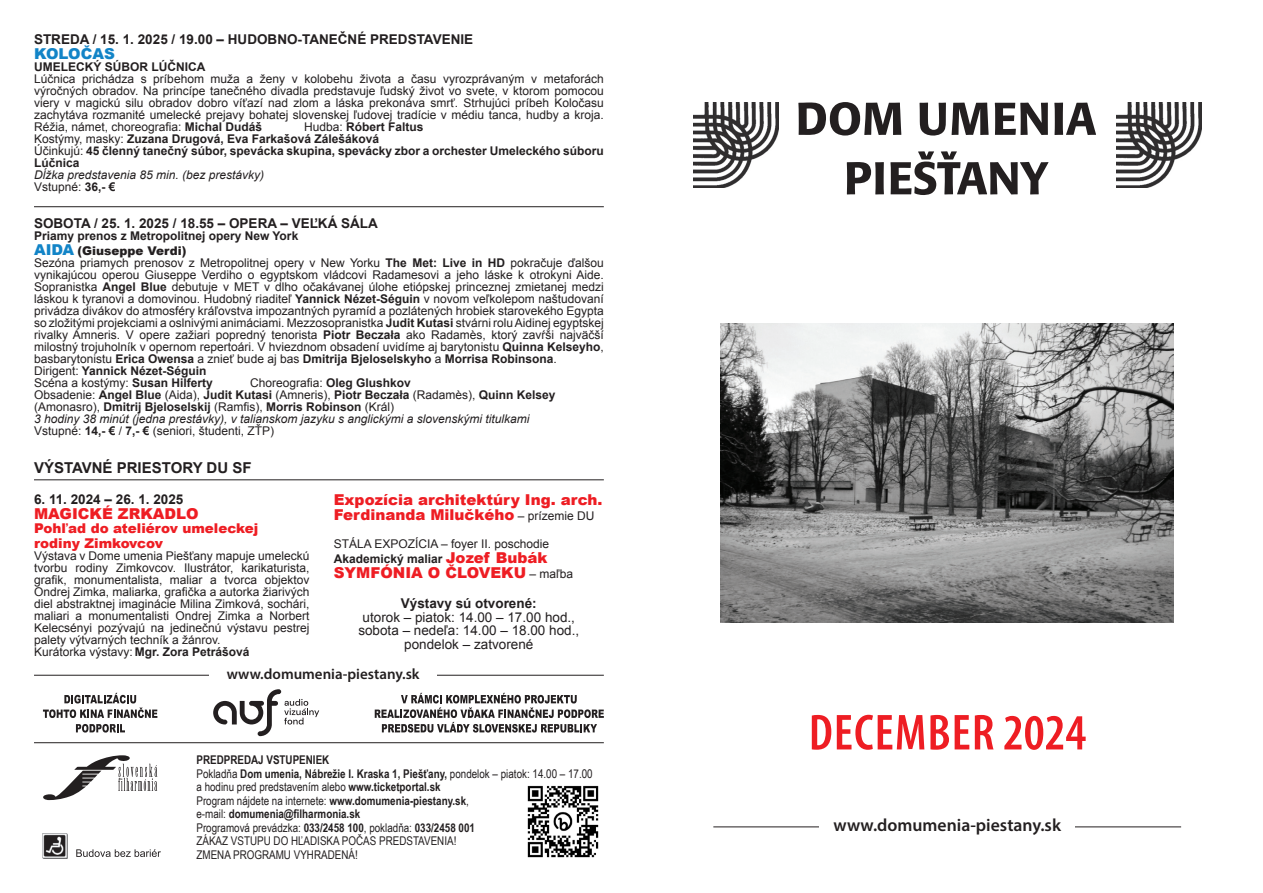
<style>
.page{position:relative;width:1263px;height:893px;background:#fff}
.page>*{position:absolute;margin:0;border:0;box-sizing:border-box;transform-origin:0 0}
.t1{font:600 condensed 51px "Myriad Pro";letter-spacing:.02em;color:#ee1d23}
.t2{font:600 17.7px "Myriad Pro";color:#231f20}
.t3{font:900 15px/15px "Arial";color:#ee1d23}
.t4{font:600 15px "Myriad Pro";color:#231f20}
.t5{font:700 15px "Arial";color:#231f20}
.t6{font:900 15px "Arial";color:#1284c7}
.datum{font:700 13.5px "Arial";color:#231f20}
.t7{font:13.5px "Arial";color:#231f20}
.t8{font:900 13.5px/15px "Arial";color:#ee1d23}
.t9{font:12px/12px "Arial";color:#231f20;text-align:justify}
.t10{font:700 12px/12px "Arial";color:#231f20}
.t11{font:12px/13.5px "Arial Narrow";color:#231f20}
.t12{font:italic 12px "Arial";color:#231f20}
.t13{font:700 12px "Arial Narrow";color:#231f20}
.t14{font:900 12px "Arial";color:#231f20}
.s1{font-weight:700}
.s2{font-weight:400}
.s3{font-size:15px;color:#1284c7}
.s4{font-weight:400;font-size:12px;color:#231f20}
.s5{font-weight:900;font-size:15px;color:#ee1d23}
</style>
<div class="page">
<img style="left:693px;top:102px;width:85px;height:85px">
<img style="left:1116px;top:102px;width:85px;height:85px">
<svg style="left:798px;top:102px;width:103px;height:34px"></svg>
<svg style="left:919px;top:103px;width:70px;height:33px"></svg>
<svg style="left:995px;top:103px;width:53px;height:32px"></svg>
<svg style="left:1054px;top:103px;width:42px;height:32px"></svg>
<svg style="left:847px;top:162px;width:37px;height:32px"></svg>
<svg style="left:890px;top:151px;width:158px;height:44px"></svg>
<hr style="left:713px;top:827px;width:468px;height:1px;background:#231f20">
<div style="left:820px;top:813px;width:255px;height:24px;background:#fff"></div>
<svg style="left:43px;top:693px;width:114px;height:25px"></svg>
<svg style="left:76px;top:724px;width:49px;height:9px"></svg>
<svg style="left:375px;top:693px;width:229px;height:40px"></svg>
<img style="left:43px;top:833px;width:25px;height:25px">
<svg style="left:76px;top:849px;width:85px;height:8px"></svg>
<svg style="left:43px;top:755px;width:114px;height:45px"></svg>
<hr style="left:34px;top:742px;width:570px;height:1px;background:#231f20">
<hr style="left:34px;top:675px;width:570px;height:1px;background:#231f20">
<div style="left:209px;top:657px;width:228px;height:34px;background:#fff"></div>
<img style="left:527px;top:785px;width:72px;height:73px">
<hr style="left:34px;top:206px;width:570px;height:1px;background:#231f20">
<hr style="left:34px;top:479px;width:570px;height:1px;background:#231f20">
<svg style="left:213px;top:689px;width:106px;height:47px"></svg>
<img style="left:721px;top:323px;width:453px;height:300px">
<p class="datum" style="left:34px;top:30px;width:441px">STREDA / 15. 1. 2025 / 19.00 – HUDOBNO-TANEČNÉ PREDSTAVENIE</p>
<p class="t6" style="left:34px;top:43px;width:82px">KOLOČAS</p>
<p class="t10" style="left:34px;top:61px;width:173px">UMELECKÝ SÚBOR LÚČNICA</p>
<p class="t9" style="left:34px;top:73px;width:571px">Lúčnica prichádza s príbehom muža a ženy v kolobehu života a času vyrozprávaným v metaforách výročných obradov. Na princípe tanečného divadla predstavuje ľudský život vo svete, v ktorom pomocou viery v magickú silu obradov dobro víťazí nad zlom a láska prekonáva smrť. Strhujúci príbeh Koločasu zachytáva rozmanité umelecké prejavy bohatej slovenskej ľudovej tradície v médiu tanca, hudby a kroja.<br>Réžia, námet, choreografia: <span class="s1">Michal Dudáš</span></p>
<p class="t10" style="left:304px;top:121px;width:121px"><span class="s2">Hudba:</span> Róbert Faltus</p>
<p class="t10" style="left:34px;top:133px;width:347px"><span class="s2">Kostýmy, masky:</span> Zuzana Drugová, Eva Farkašová Zálešáková</p>
<p class="t10" style="left:34px;top:145px;width:571px"><span class="s2">Účinkujú:</span> 45 členný tanečný súbor, spevácka skupina, spevácky zbor a orchester Umeleckého súboru<br>Lúčnica</p>
<p class="t12" style="left:34px;top:167px;width:232px">Dĺžka predstavenia 85 min. (bez prestávky)</p>
<p class="t9" style="left:34px;top:181px;width:83px">Vstupné: <span class="s1">36,- €</span></p>
<p class="datum" style="left:34px;top:215px;width:345px">SOBOTA / 25. 1. 2025 / 18.55 – OPERA – VEĽKÁ SÁLA</p>
<p class="t10" style="left:34px;top:231px;width:266px">Priamy prenos z Metropolitnej opery New York</p>
<p class="t14" style="left:34px;top:242px;width:154px"><span class="s3">AIDA</span> (Giuseppe Verdi)</p>
<p class="t9" style="left:34px;top:257px;width:571px">Sezóna priamych prenosov z Metropolitnej opery v New Yorku <span class="s1">The Met: Live in HD</span> pokračuje ďalšou vynikajúcou operou Giuseppe Verdiho o egyptskom vládcovi Radamesovi a jeho láske k otrokyni Aide.<br>Sopranistka <span class="s1">Angel Blue</span> debutuje v MET v dlho očakávanej úlohe etiópskej princeznej zmietanej medzi láskou k tyranovi a domovinou. Hudobný riaditeľ <span class="s1">Yannick Nézet-Séguin</span> v novom veľkolepom naštudovaní privádza divákov do atmosféry kráľovstva impozantných pyramíd a pozlátených hrobiek starovekého Egypta so zložitými projekciami a oslnivými animáciami. Mezzosopranistka <span class="s1">Judit Kutasi</span> stvárni rolu Aidinej egyptskej rivalky Amneris. V opere zažiari popredný tenorista <span class="s1">Piotr Beczała</span> ako Radamès, ktorý zavŕši najväčší milostný trojuholník v opernom repertoári. V hviezdnom obsadení uvidíme aj barytonistu <span class="s1">Quinna Kelseyho</span>, basbarytonistu <span class="s1">Erica Owensa</span> a znieť bude aj bas <span class="s1">Dmitrija Bjeloselskyho</span> a <span class="s1">Morrisa Robinsona</span>.</p>
<p class="t10" style="left:34px;top:366px;width:174px"><span class="s2">Dirigent:</span> Yannick Nézet-Séguin</p>
<p class="t9" style="left:34px;top:377px;width:180px">Scéna a kostýmy: <span class="s1">Susan Hilferty</span></p>
<p class="t9" style="left:250px;top:377px;width:162px">Choreografia: <span class="s1">Oleg Glushkov</span></p>
<p class="t10" style="left:34px;top:390px;width:523px"><span class="s2">Obsadenie:</span> Angel Blue <span class="s2">(Aida),</span> Judit Kutasi <span class="s2">(Amneris),</span> Piotr Beczała <span class="s2">(Radamès),</span> Quinn Kelsey <span class="s2">(Amonasro),</span> Dmitrij Bjeloselskij <span class="s2">(Ramfis),</span> Morris Robinson <span class="s2">(Král)</span></p>
<p class="t12" style="left:34px;top:411px;width:497px">3 hodiny 38 minút (jedna prestávky), v talianskom jazyku s anglickými a slovenskými titulkami</p>
<p class="t9" style="left:34px;top:425px;width:242px">Vstupné: <span class="s1">14,- €</span> / <span class="s1">7,- €</span> (seniori, študenti, ZŤP)</p>
<p class="t5" style="left:34px;top:458px;width:219px">VÝSTAVNÉ PRIESTORY DU SF</p>
<p class="datum" style="left:34px;top:490px;width:151px">6. 11. 2024 – 26. 1. 2025</p>
<p class="t3" style="left:34px;top:506px;width:166px">MAGICKÉ ZRKADLO</p>
<p class="t8" style="left:34px;top:520px;width:226px">Pohľad do ateliérov umeleckej rodiny Zimkovcov</p>
<p class="t9" style="left:34px;top:550px;width:277px">Výstava v Dome umenia Piešťany mapuje umeleckú tvorbu rodiny Zimkovcov. Ilustrátor, karikaturista, grafik, monumentalista, maliar a tvorca objektov Ondrej Zimka, maliarka, grafička a autorka žiarivých diel abstraktnej imaginácie Milina Zimková, sochári, maliari a monumentalisti Ondrej Zimka a Norbert Kelecsényi pozývajú na jedinečnú výstavu pestrej palety výtvarných techník a žánrov.</p>
<p class="t9" style="left:34px;top:646px;width:217px">Kurátorka výstavy: <span class="s1">Mgr. Zora Petrášová</span></p>
<p class="t3" style="left:334px;top:492px;width:270px">Expozícia architektúry Ing. arch.<br>Ferdinanda Milučkého <span class="s4">– prízemie DU</span></p>
<p class="t9" style="left:334px;top:538px;width:217px">STÁLA EXPOZÍCIA – foyer II. poschodie</p>
<p class="t10" style="left:334px;top:553px;width:215px">Akademický maliar <span class="s5">Jozef Bubák</span></p>
<p class="t3" style="left:334px;top:565px;width:241px">SYMFÓNIA O ČLOVEKU <span class="s4">– maľba</span></p>
<p class="datum" style="left:401px;top:594px;width:137px">Výstavy sú otvorené:</p>
<p class="t7" style="left:363px;top:608px;width:214px">utorok – piatok: 14.00 – 17.00 hod.,</p>
<p class="t7" style="left:358px;top:621px;width:222px">sobota – nedeľa: 14.00 – 18.00 hod.,</p>
<p class="t7" style="left:404px;top:635px;width:131px">pondelok – zatvorené</p>
<p class="t4" style="left:227px;top:665px;width:194px">www.domumenia-piestany.sk</p>
<p class="t13" style="left:196px;top:751px;width:134px">PREDPREDAJ VSTUPENIEK</p>
<p class="t11" style="left:196px;top:766px;width:398px">Pokladňa <span class="s1">Dom umenia, Nábrežie I. Kraska 1, Piešťany,</span> pondelok – piatok: 14.00 – 17.00 a hodinu pred predstavením alebo <span class="s1">www.ticketportal.sk</span></p>
<p class="t11" style="left:196px;top:793px;width:274px">Program nájdete na internete: <span class="s1">www.domumenia-piestany.sk</span>,</p>
<p class="t13" style="left:196px;top:805px;width:165px"><span class="s2">e-mail:</span> domumenia@filharmonia.sk</p>
<p class="t11" style="left:196px;top:820px;width:280px">Programová prevádzka: <span class="s1">033/2458 100</span>, pokladňa: <span class="s1">033/2458 001</span></p>
<p class="t11" style="left:196px;top:834px;width:261px">ZÁKAZ VSTUPU DO HĽADISKA POČAS PREDSTAVENIA!</p>
<p class="t11" style="left:196px;top:847px;width:163px">ZMENA PROGRAMU VYHRADENÁ!</p>
<p class="t1" style="left:809px;top:701px;width:279px">DECEMBER 2024</p>
<p class="t2" style="left:833px;top:814px;width:229px">www.domumenia-piestany.sk</p>
</div>
